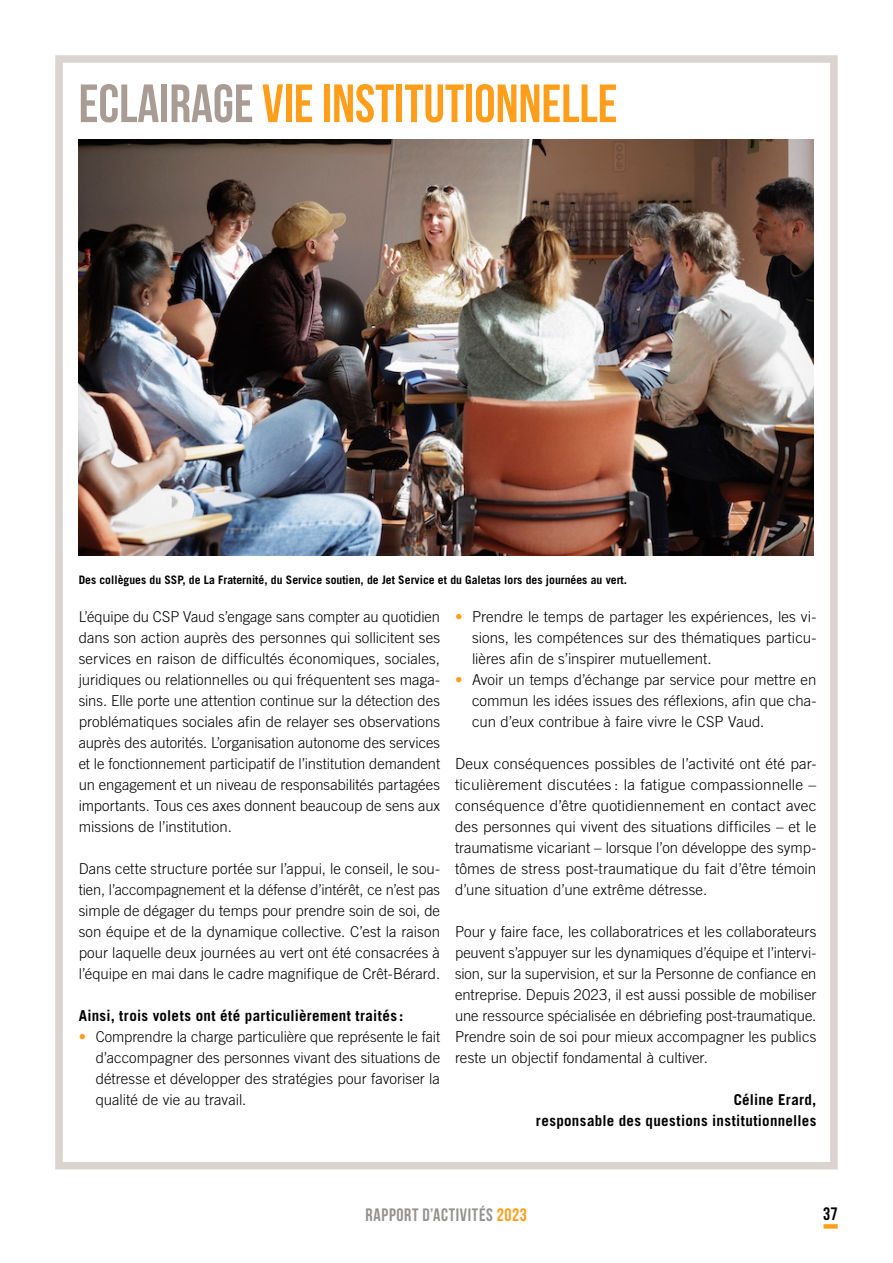
<style>
.page{position:relative;width:893px;height:1263px;background:#fff}
.page>*{position:absolute;margin:0;border:0;box-sizing:border-box;transform-origin:0 0}
.t1{font:700 53.7px "Bebas Neue";color:#ff9e1a}
.t2{font:700 18px "Bebas Neue";letter-spacing:.035em;color:#959391}
.t3{font:700 18px "Bebas Neue";color:#000}
.t4{font:300 15px/21px "Trade Gothic LT Std";letter-spacing:.005em;color:#000;text-align:justify}
.t5{font:700 15px/21px "Trade Gothic LT Std";letter-spacing:.02em;color:#000;text-align:right}
.t6{font:700 11.7px "Trade Gothic LT Std";color:#000}
.s1{color:#a89c95}
.s2{color:#ff9e1a}
</style>
<div class="page">
<div style="left:823px;top:1224px;width:15px;height:5px;background:#ff9e1a"></div>
<div style="left:55px;top:55px;width:783px;height:1114px;border:8px solid #dad3cf"></div>
<img style="left:79px;top:139px;width:734px;height:417px">
<h1 class="t1" style="left:79px;top:74px;width:540px"><span class="s1">ECLAIRAGE</span> VIE INSTITUTIONNELLE</h1>
<p class="t6" style="left:79px;top:573px;width:550px">Des collègues du SSP, de La Fraternité, du Service soutien, de Jet Service et du Galetas lors des journées au vert.</p>
<p class="t4" style="left:79px;top:606px;width:363px">L’équipe du CSP Vaud s’engage sans compter au quotidien dans son action auprès des personnes qui sollicitent ses services en raison de difficultés économiques, sociales, juridiques ou relationnelles ou qui fréquentent ses maga&shy;sins. Elle porte une attention continue sur la détection des problématiques sociales afin de relayer ses observations auprès des autorités. L’organisation autonome des services et le fonctionnement participatif de l’institution demandent un engagement et un niveau de responsabilités partagées importants. Tous ces axes donnent beaucoup de sens aux missions de l’institution.</p>
<p class="t4" style="left:79px;top:858px;width:363px">Dans cette structure portée sur l’appui, le conseil, le sou&shy;tien, l’accompagnement et la défense d’intérêt, ce n’est pas simple de dégager du temps pour prendre soin de soi, de son équipe et de la dynamique collective. C’est la raison pour laquelle deux journées au vert ont été consacrées à l’équipe en mai dans le cadre magnifique de Crêt-Bérard.</p>
<p class="t5" style="left:79px;top:1005px;width:326px">Ainsi, trois volets ont été particulièrement traités :</p>
<p class="t4" style="left:96px;top:1026px;width:346px;text-indent:-17px"><span class="s2">•</span> Comprendre la charge particulière que représente le fait d’accompagner des personnes vivant des situations de détresse et développer des stratégies pour favoriser la qualité de vie au travail.</p>
<p class="t4" style="left:472px;top:606px;width:346px;text-indent:-17px"><span class="s2">•</span> Prendre le temps de partager les expériences, les vi&shy;sions, les compétences sur des thématiques particu&shy;lières afin de s’inspirer mutuellement.</p>
<p class="t4" style="left:472px;top:669px;width:346px;text-indent:-17px"><span class="s2">•</span> Avoir un temps d’échange par service pour mettre en commun les idées issues des réflexions, afin que cha&shy;cun d’eux contribue à faire vivre le CSP Vaud.</p>
<p class="t4" style="left:455px;top:753px;width:363px">Deux conséquences possibles de l’activité ont été par&shy;ticulièrement discutées : la fatigue compassionnelle – conséquence d’être quotidiennement en contact avec des personnes qui vivent des situations difficiles – et le traumatisme vicariant – lorsque l’on développe des symp&shy;tômes de stress post-traumatique du fait d’être témoin d’une situation d’une extrême détresse.</p>
<p class="t4" style="left:455px;top:921px;width:363px">Pour y faire face, les collaboratrices et les collaborateurs peuvent s’appuyer sur les dynamiques d’équipe et l’intervi&shy;sion, sur la supervision, et sur la Personne de confiance en entreprise. Depuis 2023, il est aussi possible de mobiliser une ressource spécialisée en débriefing post-traumatique.<br>Prendre soin de soi pour mieux accompagner les publics reste un objectif fondamental à cultiver.</p>
<p class="t5" style="left:536px;top:1089px;width:282px">Céline Erard,<br>responsable des questions institutionnelles</p>
<p class="t2" style="left:366px;top:1204px;width:163px">RAPPORT D’ACTIVITÉS <span class="s2">2023</span></p>
<p class="t3" style="left:823px;top:1204px;width:16px">37</p>
</div>
